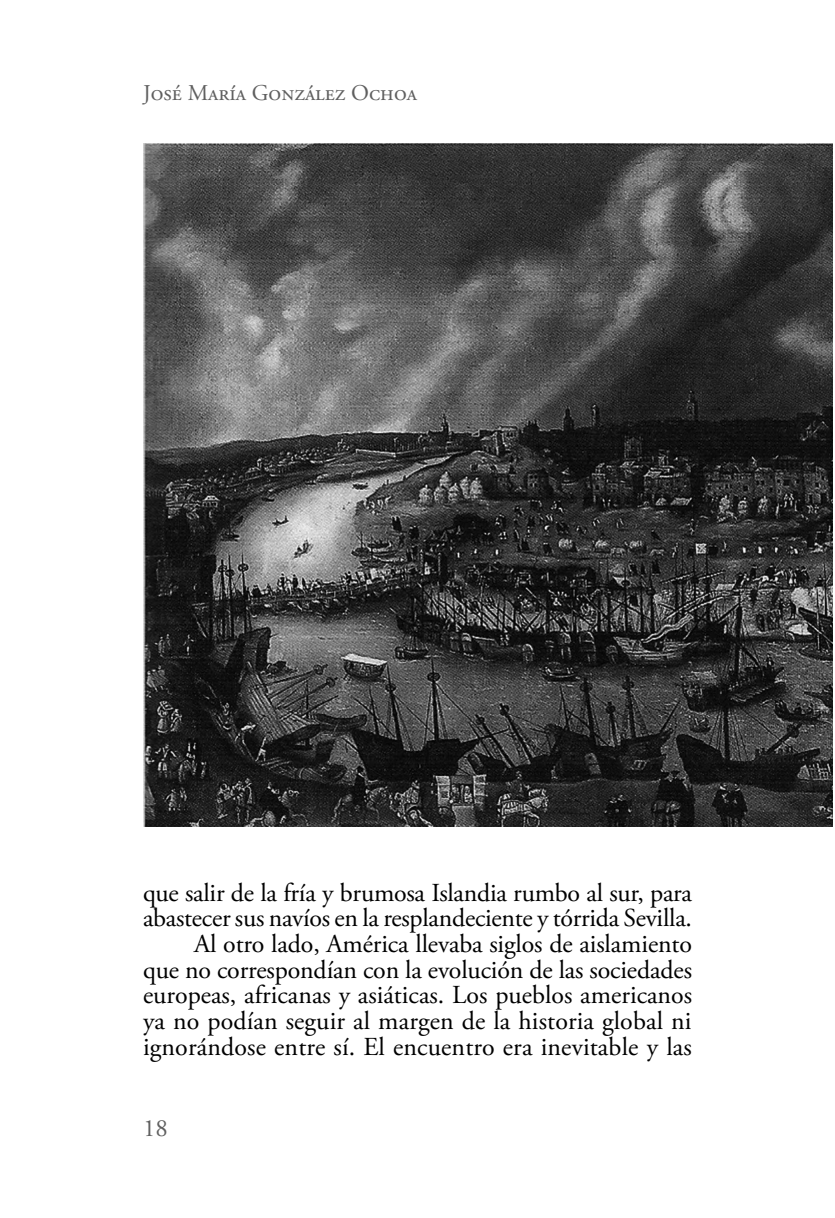
<style>
.page{position:relative;width:835px;height:1218px;background:#fff}
.page>*{position:absolute;margin:0;border:0;box-sizing:border-box;transform-origin:0 0}
.t1{font:25.88px/25.7px "Adobe Garamond Pro";letter-spacing:-.005em;color:#000;text-align:right}
.t2{font:24.75px "Adobe Garamond Pro";color:#5f5f5f}
.t3{font:22.5px "Adobe Garamond Pro";color:#5f5f5f}
</style>
<div class="page">
<img style="left:143px;top:143px;width:689px;height:682px">
<p class="t3" style="left:143px;top:79px;width:275px">José María González Ochoa</p>
<p class="t1" style="left:143px;top:880px;width:550px">que salir de la fría y brumosa Islandia rumbo al sur, para abastecer sus navíos en la resplandeciente y tórrida Sevilla.<br>Al otro lado, América llevaba siglos de aislamiento<br>que no correspondían con la evolución de las sociedades europeas, africanas y asiáticas. Los pueblos americanos ya no podían seguir al margen de la historia global ni ignorándose entre sí. El encuentro era inevitable y las</p>
<p class="t2" style="left:143px;top:1112px;width:26px">18</p>
</div>
